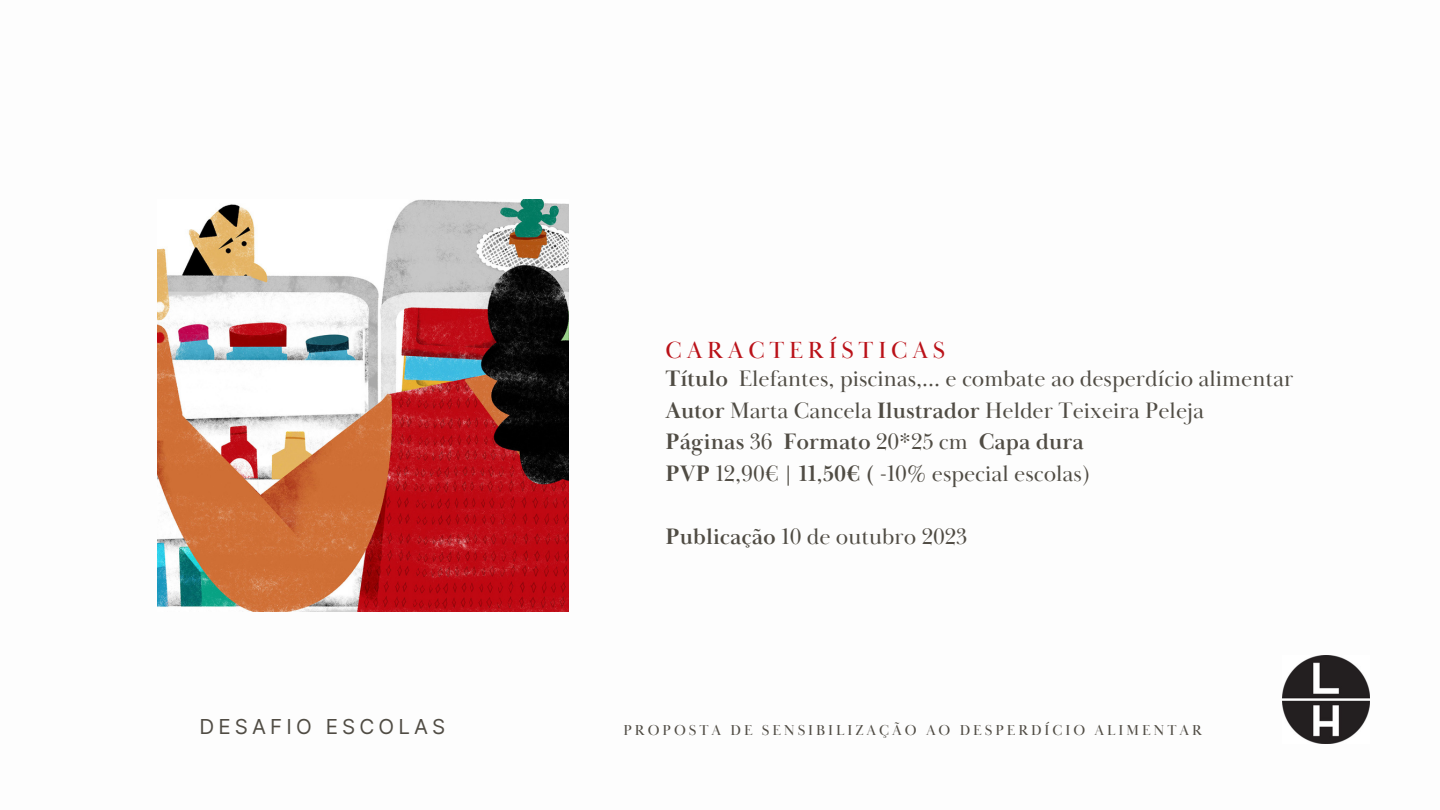
<style>
.page{position:relative;width:1440px;height:810px;background:#fff}
.page>*{position:absolute;margin:0;border:0;box-sizing:border-box;transform-origin:0 0}
.t1{font:24px "Baskerville Display PT";letter-spacing:.2em;color:#ba1118}
.t2{font:23px "Baskerville Display PT";color:#504c44}
.t3{font:700 23px "Baskerville Display PT";color:#504c44}
.t4{font:20.6px "Inter";letter-spacing:.2em;color:#504c44}
.t5{font:14.8px "Baskerville Display PT";letter-spacing:.2em;color:#504c44}
.s1{font-weight:700}
.s2{font-weight:400}
</style>
<div class="page">
<img style="left:158px;top:199px;width:411px;height:412px">
<img style="left:1282px;top:656px;width:88px;height:87px">
<p class="t1" style="left:666px;top:336px;width:281px">CARACTERÍSTICAS</p>
<p class="t2" style="left:666px;top:365px;width:629px"><span class="s1">Título</span> Elefantes, piscinas,… e combate ao desperdício alimentar</p>
<p class="t2" style="left:666px;top:396px;width:540px"><span class="s1">Autor</span> Marta Cancela <span class="s1">Ilustrador</span> Helder Teixeira Peleja</p>
<p class="t3" style="left:666px;top:428px;width:420px">Páginas <span class="s2">36</span> Formato <span class="s2">20*25 cm</span> Capa dura</p>
<p class="t2" style="left:666px;top:459px;width:427px"><span class="s1">PVP</span> 12,90€ | <span class="s1">11,50€ (</span> -10% especial escolas)</p>
<p class="t2" style="left:666px;top:522px;width:303px"><span class="s1">Publicação</span> 10 de outubro 2023</p>
<p class="t4" style="left:200px;top:714px;width:247px">DESAFIO ESCOLAS</p>
<p class="t5" style="left:623px;top:722px;width:580px">PROPOSTA DE SENSIBILIZAÇÃO AO DESPERDÍCIO ALIMENTAR</p>
</div>
